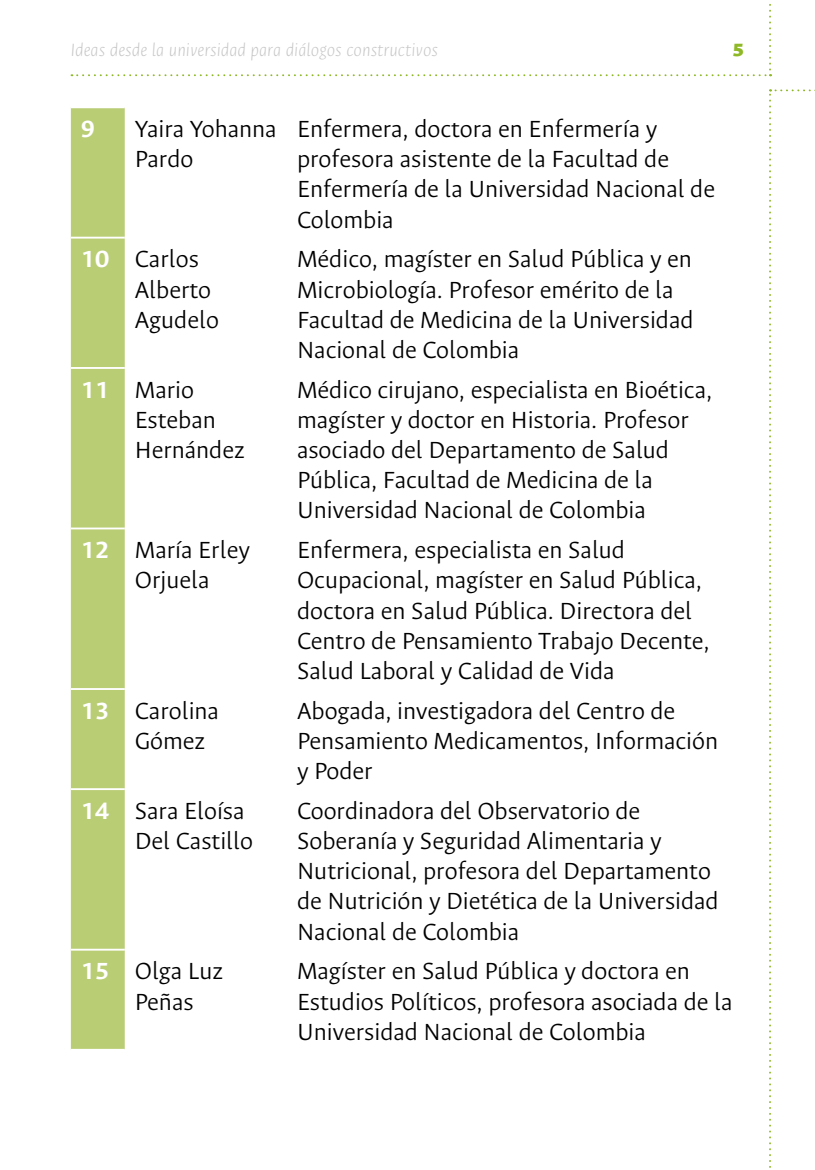
<style>
.page{position:relative;width:815px;height:1170px;background:#fff}
.page>*{position:absolute;margin:0;border:0;box-sizing:border-box;transform-origin:0 0}
.t1{font:300 26.25px/30.2px "Ancizar Sans";color:#000}
.t2{font:700 26.25px "Ancizar Sans";color:#fff}
.t3{font:italic 100 20px "Ancizar Sans";color:#c6c6c6}
.t4{font:900 20px "Ancizar Sans";color:#8eb825}
.s1{font-weight:700;color:#fff}
</style>
<div class="page">
<svg style="left:769px;top:89px;width:46px;height:1079px"></svg>
<svg style="left:71px;top:4px;width:700px;height:72px"></svg>
<div style="left:71px;top:108px;width:54px;height:940px;background:#b9cd75"></div>
<hr style="left:71px;top:237px;width:54px;height:1px;background:#fff">
<hr style="left:71px;top:367px;width:54px;height:2px;background:#fff">
<hr style="left:71px;top:527px;width:54px;height:2px;background:#fff">
<hr style="left:71px;top:688px;width:54px;height:2px;background:#fff">
<hr style="left:71px;top:788px;width:54px;height:2px;background:#fff">
<hr style="left:71px;top:948px;width:54px;height:2px;background:#fff">
<p class="t3" style="left:71px;top:39px;width:369px">Ideas desde la universidad para diálogos constructivos</p>
<p class="t4" style="left:733px;top:38px;width:13px">5</p>
<p class="t2" style="left:81px;top:114px;width:16px">9</p>
<p class="t1" style="left:135px;top:114px;width:143px">Yaira Yohanna<br>Pardo</p>
<p class="t1" style="left:297px;top:114px;width:420px">Enfermera, doctora en Enfermería y profesora asistente de la Facultad de<br>Enfermería de la Universidad Nacional de<br>Colombia</p>
<p class="t1" style="left:135px;top:244px;width:86px;text-indent:-54px"><span class="s1">10</span> Carlos<br>Alberto<br>Agudelo</p>
<p class="t1" style="left:297px;top:244px;width:398px">Médico, magíster en Salud Pública y en Microbiología. Profesor emérito de la Facultad de Medicina de la Universidad Nacional de Colombia</p>
<p class="t1" style="left:135px;top:374px;width:112px;text-indent:-54px"><span class="s1">11</span> Mario<br>Esteban<br>Hernández</p>
<p class="t1" style="left:297px;top:374px;width:417px">Médico cirujano, especialista en Bioética, magíster y doctor en Historia. Profesor asociado del Departamento de Salud Pública, Facultad de Medicina de la Universidad Nacional de Colombia</p>
<p class="t1" style="left:81px;top:535px;width:170px;text-align:center"><span class="s1">12</span> María Erley<br>Orjuela</p>
<p class="t1" style="left:297px;top:535px;width:414px">Enfermera, especialista en Salud Ocupacional, magíster en Salud Pública, doctora en Salud Pública. Directora del Centro de Pensamiento Trabajo Decente, Salud Laboral y Calidad de Vida</p>
<p class="t1" style="left:135px;top:695px;width:86px;text-indent:-54px"><span class="s1">13</span> Carolina<br>Gómez</p>
<p class="t1" style="left:297px;top:695px;width:423px">Abogada, investigadora del Centro de<br>Pensamiento Medicamentos, Información y Poder</p>
<p class="t1" style="left:135px;top:795px;width:120px;text-indent:-54px"><span class="s1">14</span> Sara Eloísa<br>Del Castillo</p>
<p class="t1" style="left:297px;top:795px;width:423px">Coordinadora del Observatorio de Soberanía y Seguridad Alimentaria y Nutricional, profesora del Departamento de Nutrición y Dietética de la Universidad Nacional de Colombia</p>
<p class="t1" style="left:135px;top:956px;width:90px;text-indent:-54px"><span class="s1">15</span> Olga Luz<br>Peñas</p>
<p class="t1" style="left:297px;top:956px;width:437px">Magíster en Salud Pública y doctora en<br>Estudios Políticos, profesora asociada de la<br>Universidad Nacional de Colombia</p>
</div>
